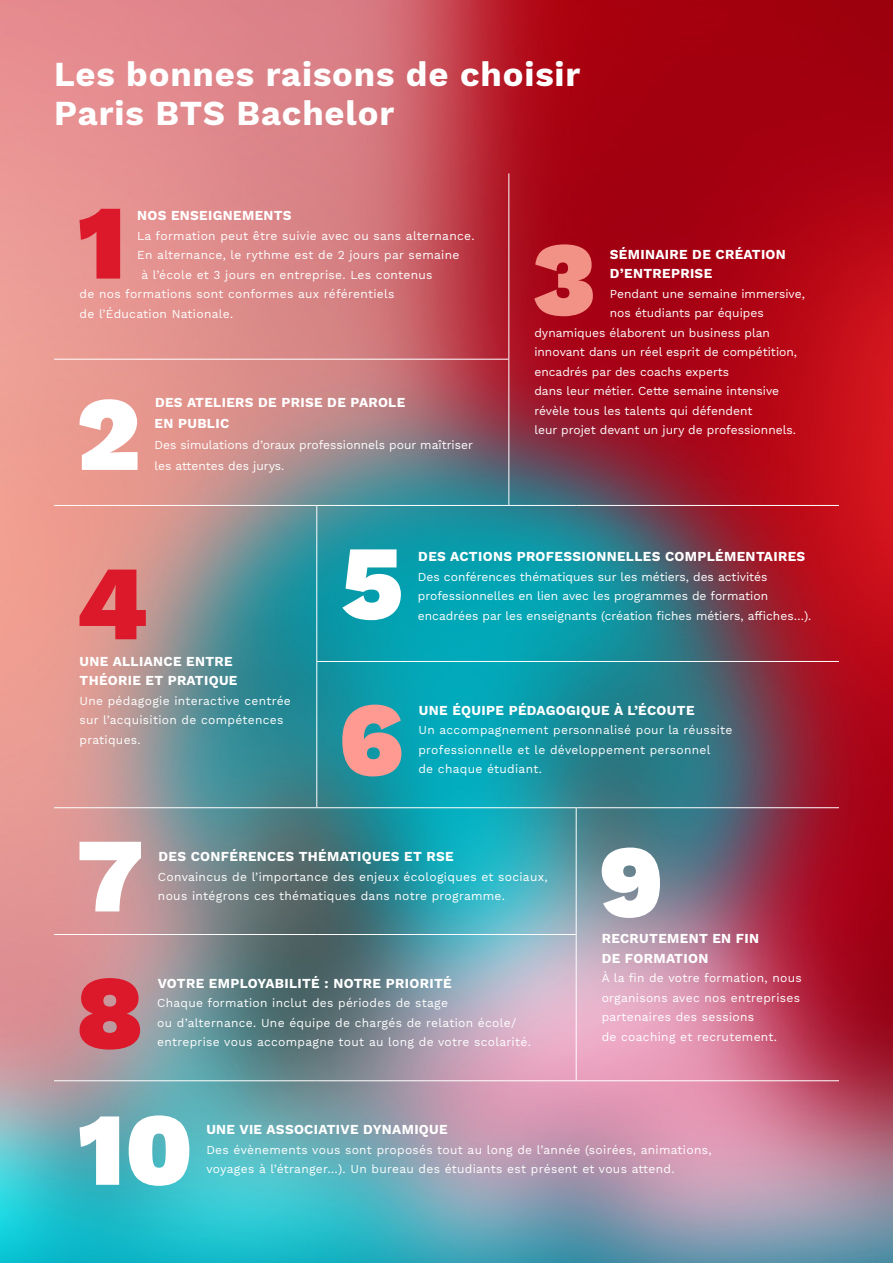
<style>
.page{position:relative;width:893px;height:1263px;background:#fff}
.page>*{position:absolute;margin:0;border:0;box-sizing:border-box;transform-origin:0 0}
.t1{font:700 34.5px/39px "Work Sans";letter-spacing:.025em;color:#fff}
.t2{font:700 13.5px/19.5px "Work Sans";letter-spacing:.025em;color:#fff}
.t3{font:12px/19.5px "Work Sans";letter-spacing:.025em;color:#fff}
.t4{font:12px/19.5px "Work Sans";color:#fff}
</style>
<div class="page">
<img style="left:0;top:0;width:893px;height:1263px">
<hr style="left:508px;top:173px;width:1px;height:186px;background:#fff">
<hr style="left:54px;top:359px;width:263px;height:1px;background:#fff">
<hr style="left:317px;top:359px;width:192px;height:1px;background:#fff">
<hr style="left:508px;top:360px;width:1px;height:145px;background:#fff">
<hr style="left:54px;top:505px;width:263px;height:1px;background:#fff">
<hr style="left:317px;top:505px;width:192px;height:1px;background:#fff">
<hr style="left:316px;top:506px;width:1px;height:155px;background:#fff">
<hr style="left:509px;top:505px;width:67px;height:1px;background:#fff">
<hr style="left:576px;top:505px;width:263px;height:1px;background:#fff">
<hr style="left:316px;top:661px;width:193px;height:1px;background:#fff">
<hr style="left:316px;top:662px;width:1px;height:145px;background:#fff">
<hr style="left:509px;top:661px;width:67px;height:1px;background:#fff">
<hr style="left:576px;top:661px;width:263px;height:1px;background:#fff">
<hr style="left:576px;top:807px;width:263px;height:1px;background:#fff">
<hr style="left:54px;top:807px;width:263px;height:1px;background:#fff">
<hr style="left:317px;top:807px;width:192px;height:1px;background:#fff">
<hr style="left:509px;top:807px;width:67px;height:1px;background:#fff">
<hr style="left:576px;top:808px;width:1px;height:126px;background:#fff">
<hr style="left:54px;top:934px;width:263px;height:1px;background:#fff">
<hr style="left:317px;top:934px;width:192px;height:1px;background:#fff">
<hr style="left:509px;top:934px;width:68px;height:1px;background:#fff">
<hr style="left:576px;top:935px;width:1px;height:145px;background:#fff">
<hr style="left:54px;top:1080px;width:263px;height:1px;background:#fff">
<hr style="left:317px;top:1080px;width:192px;height:1px;background:#fff">
<hr style="left:509px;top:1080px;width:67px;height:1px;background:#fff">
<hr style="left:576px;top:1080px;width:263px;height:1px;background:#fff">
<svg style="left:80px;top:209px;width:40px;height:70px;background:#df3f4a"></svg>
<svg style="left:534px;top:244px;width:59px;height:72px;background:#d7605f"></svg>
<svg style="left:79px;top:399px;width:59px;height:71px"></svg>
<svg style="left:80px;top:570px;width:66px;height:69px;background:#dc4a51"></svg>
<svg style="left:342px;top:549px;width:59px;height:71px"></svg>
<svg style="left:342px;top:705px;width:59px;height:71px;background:#c09998"></svg>
<svg style="left:80px;top:842px;width:61px;height:69px"></svg>
<svg style="left:602px;top:847px;width:58px;height:71px"></svg>
<svg style="left:80px;top:978px;width:60px;height:71px;background:#d53543"></svg>
<svg style="left:80px;top:1115px;width:109px;height:71px"></svg>
<h1 class="t1" style="left:54px;top:57px;width:528px">Les bonnes raisons de choisir<br>Paris BTS Bachelor</h1>
<p class="t2" style="left:137px;top:207px;width:156px">NOS ENSEIGNEMENTS</p>
<p class="t3" style="left:137px;top:227px;width:339px">La formation peut être suivie avec ou sans alternance.</p>
<p class="t3" style="left:137px;top:246px;width:324px">En alternance, le rythme est de 2 jours par semaine</p>
<p class="t3" style="left:142px;top:266px;width:293px">à l’école et 3 jours en entreprise. Les contenus</p>
<p class="t3" style="left:80px;top:285px;width:316px">de nos formations sont conformes aux référentiels</p>
<p class="t3" style="left:80px;top:305px;width:155px">de l’Éducation Nationale.</p>
<p class="t2" style="left:155px;top:393px;width:252px;line-height:21px">DES ATELIERS DE PRISE DE PAROLE<br>EN PUBLIC</p>
<p class="t4" style="left:155px;top:435px;width:320px;line-height:21px">Des simulations d’oraux professionnels pour maîtriser les attentes des jurys.</p>
<p class="t2" style="left:610px;top:245px;width:178px">SÉMINAIRE DE CRÉATION<br>D’ENTREPRISE</p>
<p class="t4" style="left:610px;top:284px;width:197px">Pendant une semaine immersive,</p>
<p class="t4" style="left:610px;top:304px;width:155px">nos étudiants par équipes</p>
<p class="t4" style="left:534px;top:323px;width:237px">dynamiques élaborent un business plan</p>
<p class="t4" style="left:534px;top:343px;width:264px">innovant dans un réel esprit de compétition,</p>
<p class="t4" style="left:534px;top:362px;width:196px">encadrés par des coachs experts</p>
<p class="t4" style="left:534px;top:382px;width:246px">dans leur métier. Cette semaine intensive</p>
<p class="t4" style="left:534px;top:401px;width:220px">révèle tous les talents qui défendent</p>
<p class="t4" style="left:534px;top:421px;width:263px">leur projet devant un jury de professionnels.</p>
<p class="t2" style="left:80px;top:652px;width:159px">UNE ALLIANCE ENTRE<br>THÉORIE ET PRATIQUE</p>
<p class="t3" style="left:80px;top:691px;width:213px">Une pédagogie interactive centrée sur l’acquisition de compétences pratiques.</p>
<p class="t2" style="left:418px;top:547px;width:388px">DES ACTIONS PROFESSIONNELLES COMPLÉMENTAIRES</p>
<p class="t4" style="left:418px;top:567px;width:395px">Des conférences thématiques sur les métiers, des activités professionnelles en lien avec les programmes de formation encadrées par les enseignants (création fiches métiers, affiches…).</p>
<p class="t2" style="left:419px;top:701px;width:277px">UNE ÉQUIPE PÉDAGOGIQUE À L’ÉCOUTE</p>
<p class="t3" style="left:418px;top:721px;width:316px">Un accompagnement personnalisé pour la réussite professionnelle et le développement personnel<br>de chaque étudiant.</p>
<p class="t2" style="left:159px;top:848px;width:297px">DES CONFÉRENCES THÉMATIQUES ET RSE</p>
<p class="t3" style="left:158px;top:868px;width:391px">Convaincus de l’importance des enjeux écologiques et sociaux, nous intégrons ces thématiques dans notre programme.</p>
<p class="t2" style="left:158px;top:974px;width:295px">VOTRE EMPLOYABILITÉ : NOTRE PRIORITÉ</p>
<p class="t3" style="left:157px;top:994px;width:375px">Chaque formation inclut des périodes de stage<br>ou d’alternance. Une équipe de chargés de relation école/ entreprise vous accompagne tout au long de votre scolarité.</p>
<p class="t2" style="left:602px;top:930px;width:159px">RECRUTEMENT EN FIN<br>DE FORMATION</p>
<p class="t3" style="left:602px;top:969px;width:202px">À la fin de votre formation, nous organisons avec nos entreprises partenaires des sessions<br>de coaching et recrutement.</p>
<p class="t2" style="left:206px;top:1120px;width:243px">UNE VIE ASSOCIATIVE DYNAMIQUE</p>
<p class="t3" style="left:206px;top:1140px;width:507px">Des évènements vous sont proposés tout au long de l’année (soirées, animations, voyages à l’étranger…). Un bureau des étudiants est présent et vous attend.</p>
</div>
